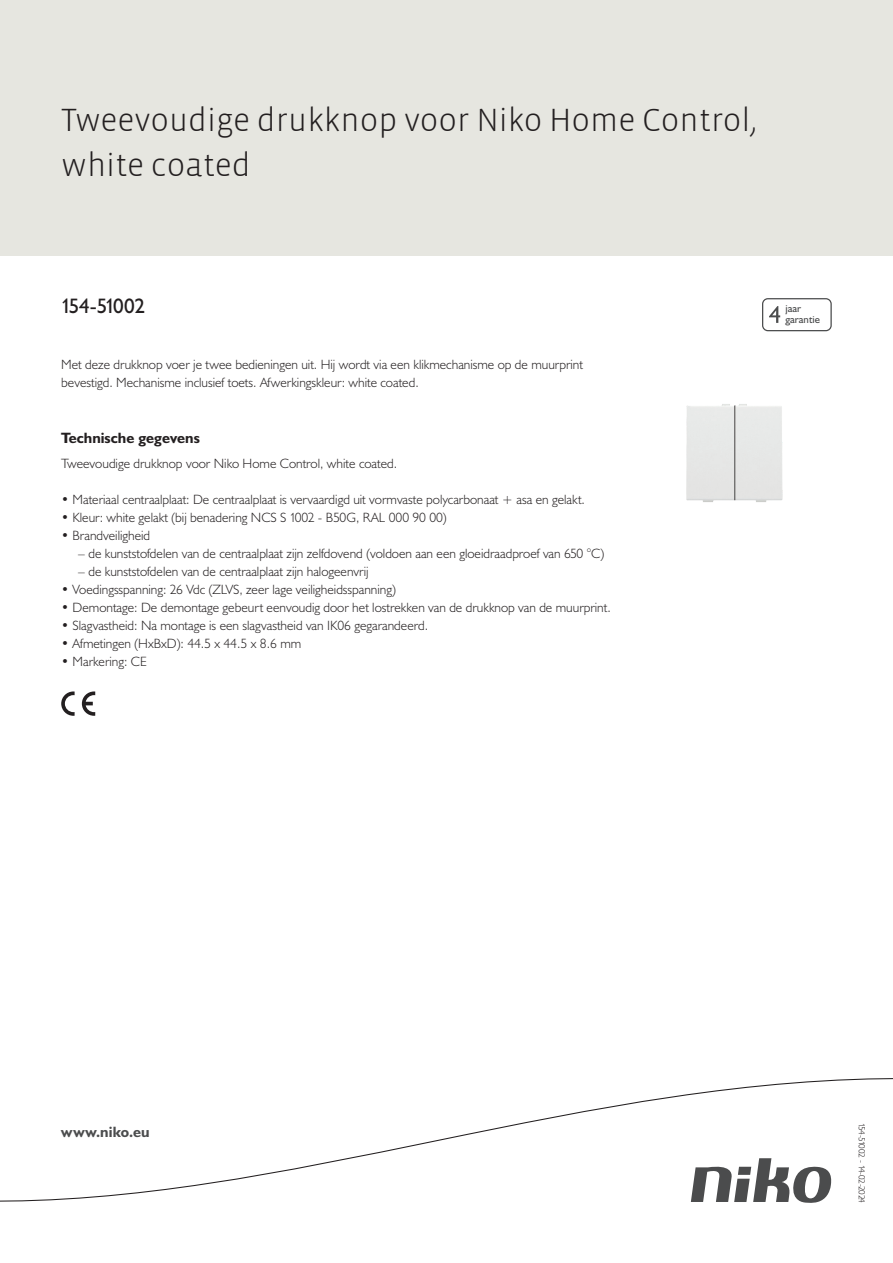
<style>
.page{position:relative;width:893px;height:1263px;background:#fff}
.page>*{position:absolute;margin:0;border:0;box-sizing:border-box;transform-origin:0 0}
.Title_datasheets{font:300 33px/45px "Vista Sans";color:#231f20}
.Article_number{font:21px "Humanist 521 BT";letter-spacing:-.065em;color:#231f20}
.Titles_parts{font:700 15px "Humanist 521 BT";color:#231f20}
.titel_afbeelding{font:700 15px "Humanist 521 BT";letter-spacing:.005em;color:#4b4c4d}
.USP_Bullets{font:300 13.5px "Humanist 521 BT";color:#231f20}
.Platte_tekst_CAB{font:300 13.5px/18px "Humanist 521 BT";color:#231f20}
.USP_Bullets_level_2{font:300 13.5px "Humanist 521 BT";color:#231f20}
.t1{font:10.8px/10.8px "Humanist 521 BT";color:#4b4c4d}
.Revision{font:300 9px "Humanist 521 BT";letter-spacing:-.05em;color:#231f20}
</style>
<div class="page">
<div style="left:0;top:0;width:893px;height:255px;background:#e6e6e0"></div>
<svg style="left:82px;top:691px;width:13px;height:25px"></svg>
<svg style="left:61px;top:691px;width:14px;height:25px"></svg>
<svg style="left:762px;top:298px;width:70px;height:33px"></svg>
<svg style="left:0;top:1078px;width:893px;height:125px"></svg>
<img style="left:686px;top:404px;width:97px;height:98px">
<p class="Title_datasheets" style="left:61px;top:98px;width:697px">Tweevoudige drukknop voor Niko Home Control, white coated</p>
<p class="Article_number" style="left:61px;top:293px;width:85px">154-51002</p>
<p class="t1" style="left:785px;top:303px;width:36px">jaar garantie</p>
<p class="Platte_tekst_CAB" style="left:61px;top:355px;width:523px">Met deze drukknop voer je twee bedieningen uit. Hij wordt via een klikmechanisme op de muurprint bevestigd. Mechanisme inclusief toets. Afwerkingskleur: white coated.</p>
<p class="Titles_parts" style="left:61px;top:429px;width:140px">Technische gegevens</p>
<p class="Platte_tekst_CAB" style="left:61px;top:454px;width:337px">Tweevoudige drukknop voor Niko Home Control, white coated.</p>
<p class="USP_Bullets" style="left:61px;top:491px;width:525px">• Materiaal centraalplaat: De centraalplaat is vervaardigd uit vormvaste polycarbonaat + asa en gelakt.</p>
<p class="USP_Bullets" style="left:61px;top:509px;width:387px">• Kleur: white gelakt (bij benadering NCS S 1002 - B50G, RAL 000 90 00)</p>
<p class="USP_Bullets" style="left:61px;top:527px;width:91px">• Brandveiligheid</p>
<p class="USP_Bullets_level_2" style="left:78px;top:545px;width:527px">– de kunststofdelen van de centraalplaat zijn zelfdovend (voldoen aan een gloeidraadproef van 650 °C)</p>
<p class="USP_Bullets_level_2" style="left:78px;top:563px;width:292px">– de kunststofdelen van de centraalplaat zijn halogeenvrij</p>
<p class="USP_Bullets" style="left:61px;top:581px;width:336px">• Voedingsspanning: 26 Vdc (ZLVS, zeer lage veiligheidsspanning)</p>
<p class="USP_Bullets" style="left:61px;top:599px;width:551px">• Demontage: De demontage gebeurt eenvoudig door het lostrekken van de drukknop van de muurprint.</p>
<p class="USP_Bullets" style="left:61px;top:617px;width:368px">• Slagvastheid: Na montage is een slagvastheid van IK06 gegarandeerd.</p>
<p class="USP_Bullets" style="left:61px;top:635px;width:241px">• Afmetingen (HxBxD): 44.5 x 44.5 x 8.6 mm</p>
<p class="USP_Bullets" style="left:61px;top:653px;width:87px">• Markering: CE</p>
<p class="titel_afbeelding" style="left:61px;top:1122px;width:90px">www.niko.eu</p>
<p class="Revision" style="left:868px;top:1123px;width:81px;rotate:90deg">154-51002 - 14-02-2024</p>
</div>
